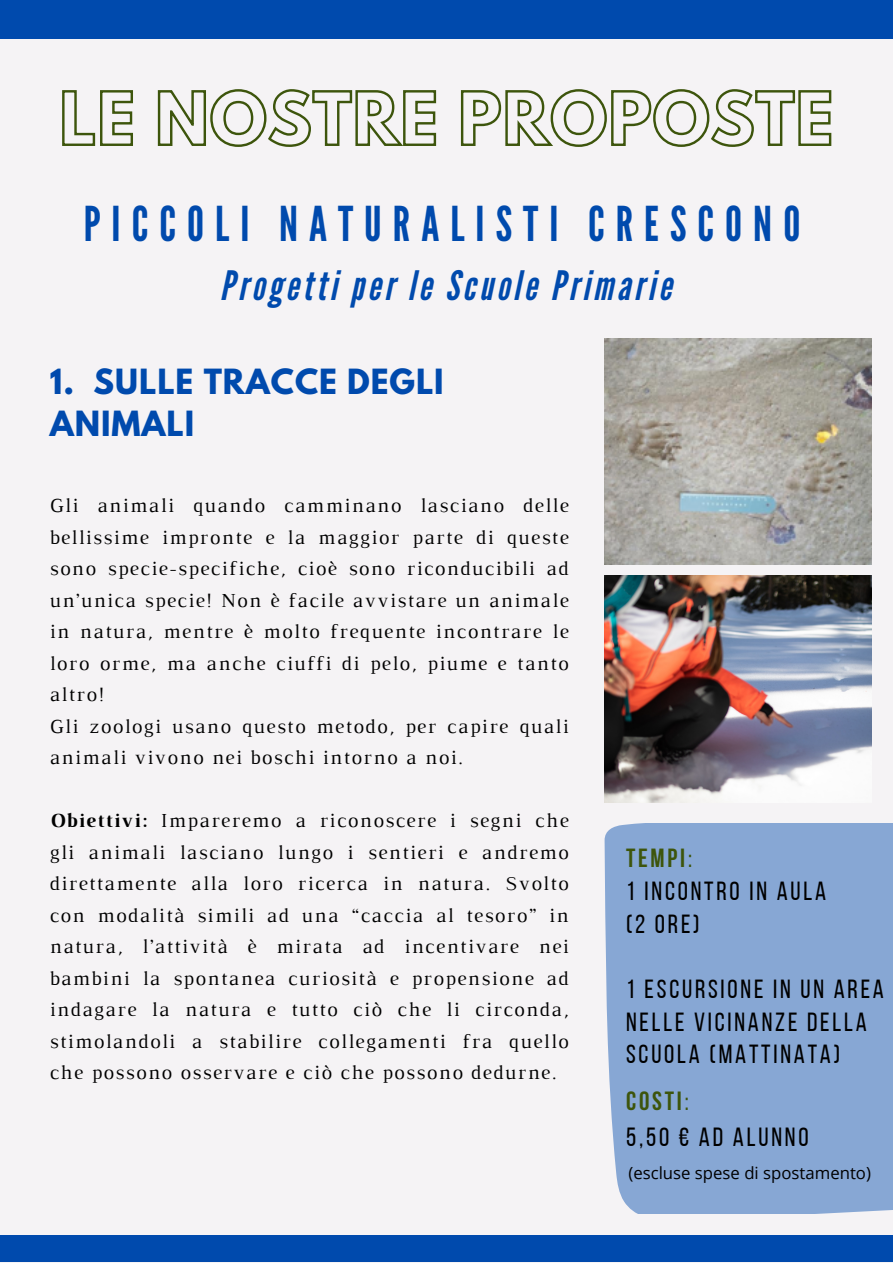
<style>
.page{position:relative;width:893px;height:1264px;background:#fff}
.page>*{position:absolute;margin:0;border:0;box-sizing:border-box;transform-origin:0 0}
.t1{font:48px "League Gothic";letter-spacing:.23em;color:#004aad}
.t2{font:italic 40.5px "League Gothic";letter-spacing:.09em;color:#004aad}
.t3{font:700 30.75px/42.8px "League Spartan";letter-spacing:.03em;color:#004aad}
.t4{font:26.25px "Bebas Neue";letter-spacing:.105em;color:#000}
.t5{font:700 26.25px "Bebas Neue";letter-spacing:.105em;color:#3d550c}
.t6{font:26.1px/32.5px "Bebas Neue";letter-spacing:.105em;color:#000}
.t7{font:700 26.1px "Bebas Neue";letter-spacing:.105em;color:#3d550c}
.t8{font:20.25px/31.5px "Luthier";letter-spacing:.07em;color:#000;text-align:justify}
.t9{font:16.8px "Open Sans";color:#000}
.s1{font-weight:700}
.s2{font-weight:400}
</style>
<div class="page">
<div style="left:0;top:0;width:892px;height:1262px;background:#f5f3f5"></div>
<div style="left:0;top:1234px;width:892px;height:27px;background:#004aad"></div>
<div style="left:0;top:0;width:892px;height:39px;background:#004aad"></div>
<div style="left:604px;top:824px;width:288px;height:388px;background:#87a7d4"></div>
<img style="left:604px;top:338px;width:267px;height:226px">
<img style="left:604px;top:575px;width:267px;height:227px">
<svg style="left:62px;top:89px;width:770px;height:58px"></svg>
<p class="t1" style="left:84px;top:196px;width:718px">PICCOLI NATURALISTI CRESCONO</p>
<p class="t2" style="left:220px;top:262px;width:453px">Progetti per le Scuole Primarie</p>
<p class="t3" style="left:50px;top:364px;width:395px">1. SULLE TRACCE DEGLI<br>ANIMALI</p>
<p class="t8" style="left:50px;top:491px;width:520px">Gli animali quando camminano lasciano delle bellissime impronte e la maggior parte di queste sono specie-specifiche, cioè sono riconducibili ad un’unica specie! Non è facile avvistare un animale in natura, mentre è molto frequente incontrare le loro orme, ma anche ciuffi di pelo, piume e tanto altro!</p>
<p class="t8" style="left:50px;top:712px;width:520px">Gli zoologi usano questo metodo, per capire quali animali vivono nei boschi intorno a noi.</p>
<p class="t8" style="left:50px;top:806px;width:520px"><span class="s1">Obiettivi:</span> Impareremo a riconoscere i segni che gli animali lasciano lungo i sentieri e andremo direttamente alla loro ricerca in natura. Svolto con modalità simili ad una “caccia al tesoro” in natura, l’attività è mirata ad incentivare nei bambini la spontanea curiosità e propensione ad indagare la natura e tutto ciò che li circonda, stimolandoli a stabilire collegamenti fra quello che possono osservare e ciò che possono dedurne.</p>
<p class="t7" style="left:626px;top:847px;width:67px">Tempi<span class="s2">:</span></p>
<p class="t6" style="left:626px;top:877px;width:201px">1 INCONTRO IN AULA</p>
<p class="t6" style="left:626px;top:909px;width:75px">(2 ORE)</p>
<p class="t6" style="left:626px;top:975px;width:259px">1 ESCURSIONE IN UN AREA<br>NELLE VICINANZE DELLA<br>SCUOLA (MATTINATA)</p>
<p class="t5" style="left:626px;top:1090px;width:64px">COSTI<span class="s2">:</span></p>
<p class="t4" style="left:626px;top:1126px;width:184px">5,50 € AD ALUNNO</p>
<p class="t9" style="left:628px;top:1161px;width:244px">(escluse spese di spostamento)</p>
</div>
